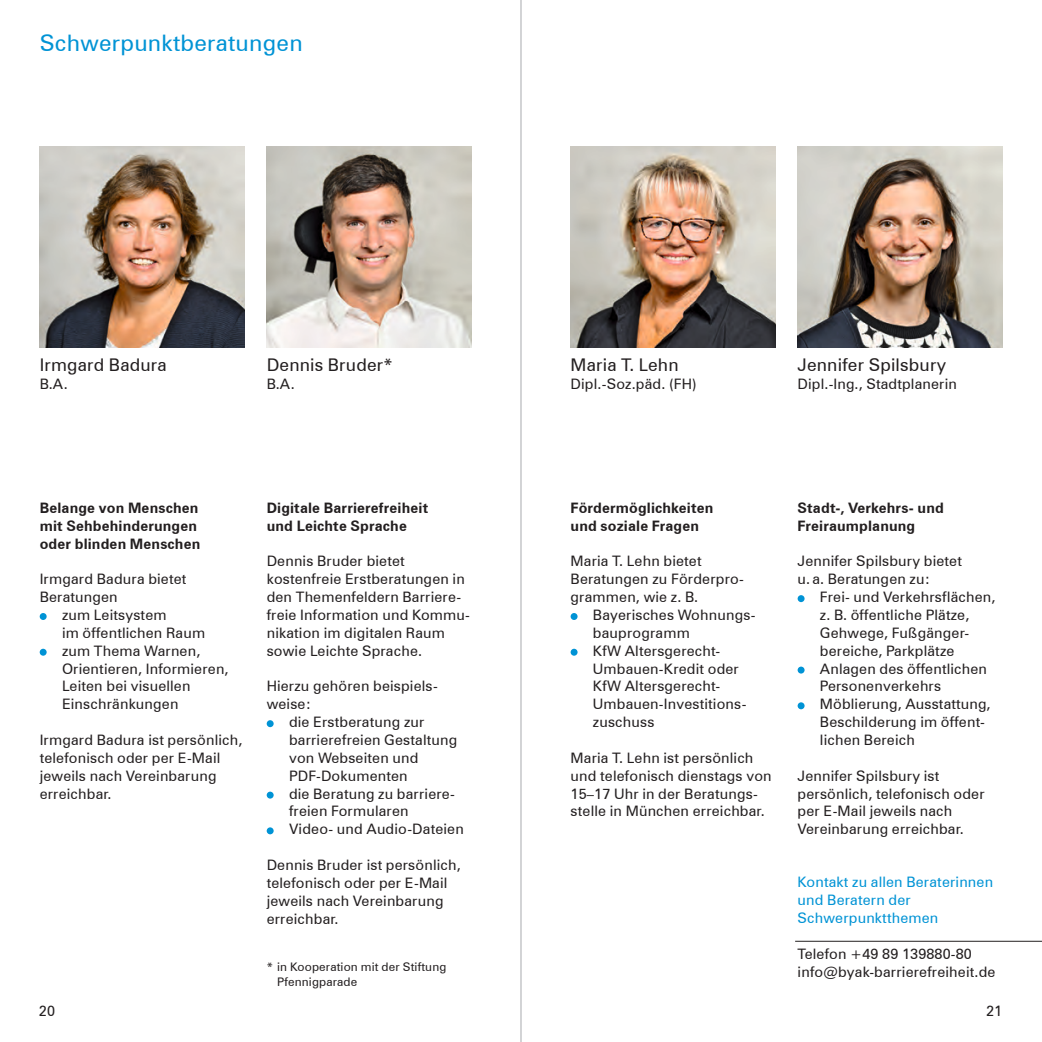
<style>
.page{position:relative;width:1042px;height:1042px;background:#fff}
.page>*{position:absolute;margin:0;border:0;box-sizing:border-box;transform-origin:0 0}
.t1{font:22.75px "Zurich BT";letter-spacing:.01em;color:#0093d5}
.t2{font:17.5px "Zurich BT";letter-spacing:.01em;color:#231f20}
.t3{font:14.35px/17.8px "Zurich BT";letter-spacing:.01em;color:#231f20}
.t4{font:700 14.35px/17.8px "Zurich BT";letter-spacing:.01em;color:#231f20}
.t5{font:14.35px/17.8px "Zurich BT";letter-spacing:.01em;color:#0093d5}
.t6{font:11.9px/14.9px "Zurich BT";letter-spacing:.01em;color:#231f20}
</style>
<div class="page">
<hr style="left:795px;top:941px;width:247px;height:1px;background:#231f20">
<img style="left:797px;top:146px;width:205px;height:201px">
<div style="left:797px;top:595px;width:7px;height:7px;background:#0093d5;border-radius:50%"></div>
<div style="left:797px;top:666px;width:7px;height:7px;background:#0093d5;border-radius:50%"></div>
<div style="left:797px;top:702px;width:7px;height:7px;background:#0093d5;border-radius:50%"></div>
<img style="left:40px;top:146px;width:204px;height:201px">
<div style="left:40px;top:613px;width:7px;height:7px;background:#0093d5;border-radius:50%"></div>
<div style="left:40px;top:649px;width:7px;height:7px;background:#0093d5;border-radius:50%"></div>
<img style="left:267px;top:146px;width:204px;height:201px">
<div style="left:267px;top:720px;width:7px;height:7px;background:#0093d5;border-radius:50%"></div>
<div style="left:267px;top:791px;width:7px;height:7px;background:#0093d5;border-radius:50%"></div>
<div style="left:267px;top:827px;width:7px;height:7px;background:#0093d5;border-radius:50%"></div>
<img style="left:570px;top:146px;width:205px;height:201px">
<div style="left:570px;top:613px;width:7px;height:7px;background:#0093d5;border-radius:50%"></div>
<div style="left:570px;top:649px;width:7px;height:7px;background:#0093d5;border-radius:50%"></div>
<hr style="left:521px;top:0;width:1px;height:1042px;background:#a8a9ad">
<h1 class="t1" style="left:40px;top:29px;width:264px">Schwerpunktberatungen</h1>
<p class="t2" style="left:40px;top:354px;width:129px">Irmgard Badura</p>
<p class="t3" style="left:40px;top:375px;width:30px">B.A.</p>
<p class="t2" style="left:267px;top:354px;width:128px">Dennis Bruder*</p>
<p class="t3" style="left:267px;top:375px;width:30px">B.A.</p>
<p class="t4" style="left:40px;top:499px;width:162px">Belange von Menschen mit Sehbehinderungen oder blinden Menschen</p>
<p class="t3" style="left:40px;top:570px;width:148px">Irmgard Badura bietet<br>Beratungen</p>
<p class="t3" style="left:62px;top:606px;width:168px">zum Leitsystem<br>im öffentlichen Raum zum Thema Warnen,<br>Orientieren, Informieren,<br>Leiten bei visuellen<br>Einschränkungen</p>
<p class="t3" style="left:40px;top:731px;width:204px">Irmgard Badura ist persönlich, telefonisch oder per E-Mail jeweils nach Vereinbarung erreichbar.</p>
<p class="t4" style="left:267px;top:499px;width:163px">Digitale Barrierefreiheit und Leichte Sprache</p>
<p class="t3" style="left:267px;top:552px;width:200px">Dennis Bruder bietet kostenfreie Erstberatungen in den Themenfeldern Barriere&shy;freie Information und Kommu ni kation im digitalen Raum sowie Leichte Sprache.</p>
<p class="t3" style="left:267px;top:677px;width:173px">Hierzu gehören beispiels&shy;weise:</p>
<p class="t3" style="left:289px;top:713px;width:176px">die Erstberatung zur barriere freien Gestaltung von Webseiten und<br>PDF-Dokumenten<br>die Beratung zu barriere&shy;freien Formularen<br>Video- und Audio-Dateien</p>
<p class="t3" style="left:267px;top:856px;width:196px">Dennis Bruder ist persönlich, telefonisch oder per E-Mail jeweils nach Vereinbarung erreichbar.</p>
<p class="t6" style="left:277px;top:959px;width:171px;text-indent:-10px">* in Kooperation mit der Stiftung<br>Pfennigparade</p>
<p class="t2" style="left:570px;top:354px;width:110px">Maria T. Lehn</p>
<p class="t3" style="left:570px;top:375px;width:128px">Dipl.-Soz.päd. (FH)</p>
<p class="t2" style="left:797px;top:354px;width:150px">Jennifer Spilsbury</p>
<p class="t3" style="left:797px;top:375px;width:161px">Dipl.-Ing., Stadtplanerin</p>
<p class="t4" style="left:570px;top:499px;width:144px">Fördermöglichkeiten und soziale Fragen</p>
<p class="t3" style="left:570px;top:552px;width:175px">Maria T. Lehn bietet<br>Beratungen zu Förderpro&shy;grammen, wie z. B.</p>
<p class="t3" style="left:593px;top:606px;width:164px">Bayerisches Wohnungs&shy;bauprogramm<br>KfW Altersgerecht-<br>Umbauen-Kredit oder<br>KfW Altersgerecht-<br>Umbauen-Investitions&shy;zuschuss</p>
<p class="t3" style="left:570px;top:749px;width:203px">Maria T. Lehn ist persönlich und telefonisch dienstags von<br>15–17 Uhr in der Beratungs&shy;stelle in München erreichbar.</p>
<p class="t4" style="left:797px;top:499px;width:148px">Stadt-, Verkehrs- und<br>Freiraumplanung</p>
<p class="t3" style="left:797px;top:552px;width:166px">Jennifer Spilsbury bietet u. a. Beratungen zu:</p>
<p class="t3" style="left:820px;top:588px;width:177px">Frei- und Verkehrsflächen, z. B. öffentliche Plätze,<br>Gehwege, Fußgänger&shy;bereiche, Parkplätze<br>Anlagen des öffentlichen<br>Personenverkehrs<br>Möblierung, Ausstattung,<br>Beschilderung im öffent&shy;lichen Bereich</p>
<p class="t3" style="left:797px;top:766px;width:189px">Jennifer Spilsbury ist persönlich, telefonisch oder per E-Mail jeweils nach<br>Vereinbarung erreichbar.</p>
<p class="t5" style="left:797px;top:873px;width:197px">Kontakt zu allen Beraterinnen und Beratern der<br>Schwerpunktthemen</p>
<p class="t3" style="left:797px;top:945px;width:199px">Telefon +49 89 139880-80 info@byak-barrierefreiheit.de</p>
<p class="t3" style="left:39px;top:1001px;width:18px">20</p>
<p class="t3" style="left:986px;top:1001px;width:18px">21</p>
</div>
